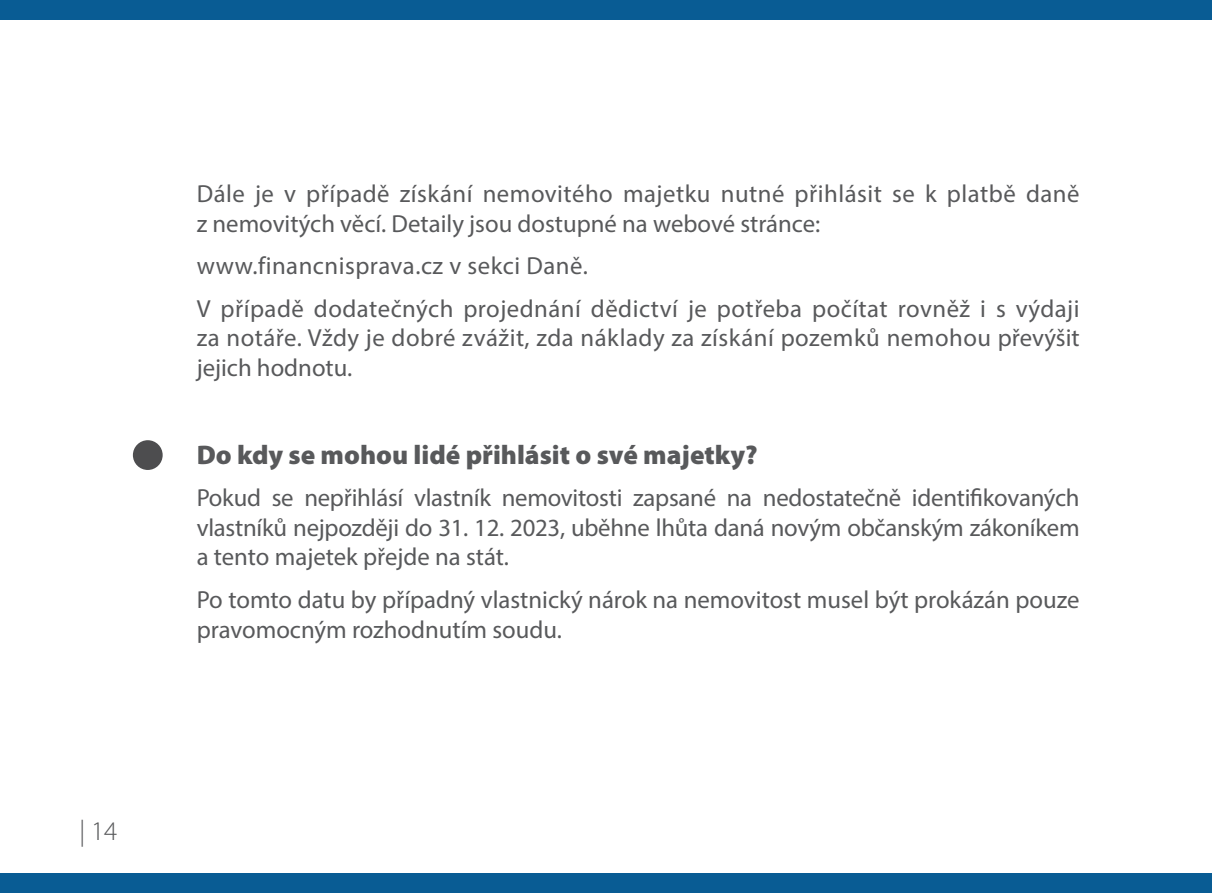
<style>
.page{position:relative;width:1212px;height:893px;background:#fff}
.page>*{position:absolute;margin:0;border:0;box-sizing:border-box;transform-origin:0 0}
.t1{font:900 27px "Myriad Pro";color:#58595b}
.t2{font:300 27px "Myriad Pro";color:#58595b}
.t3{font:24.75px/29.7px "Myriad Pro";letter-spacing:.01em;color:#58595b}
</style>
<div class="page">
<div style="left:0;top:874px;width:1212px;height:19px;background:#095c94"></div>
<div style="left:0;top:0;width:1212px;height:19px;background:#095c94"></div>
<div style="left:133px;top:440px;width:30px;height:30px;background:#4d4d4f;border-radius:50%"></div>
<p class="t2" style="left:79px;top:815px;width:39px">| 14</p>
<p class="t3" style="left:197px;top:178px;width:884px">Dále je v případě získání nemovitého majetku nutné přihlásit se k platbě daně z nemovitých věcí. Detaily jsou dostupné na webové stránce:</p>
<p class="t3" style="left:197px;top:244px;width:884px;line-height:42.5px">www.financnisprava.cz v sekci Daně.<br>V případě dodatečných projednání dědictví je potřeba počítat rovněž i s výdaji</p>
<p class="t3" style="left:197px;top:323px;width:884px">za notáře. Vždy je dobré zvážit, zda náklady za získání pozemků nemohou převýšit jejich hodnotu.</p>
<p class="t1" style="left:197px;top:436px;width:562px">Do kdy se mohou lidé přihlásit o své majetky?</p>
<p class="t3" style="left:197px;top:482px;width:884px;text-align:justify">Pokud se nepřihlásí vlastník nemovitosti zapsané na nedostatečně identifikovaných vlastníků nejpozději do 31. 12. 2023, uběhne lhůta daná novým občanským zákoníkem a tento majetek přejde na stát.</p>
<p class="t3" style="left:197px;top:584px;width:884px">Po tomto datu by případný vlastnický nárok na nemovitost musel být prokázán pouze pravomocným rozhodnutím soudu.</p>
</div>
